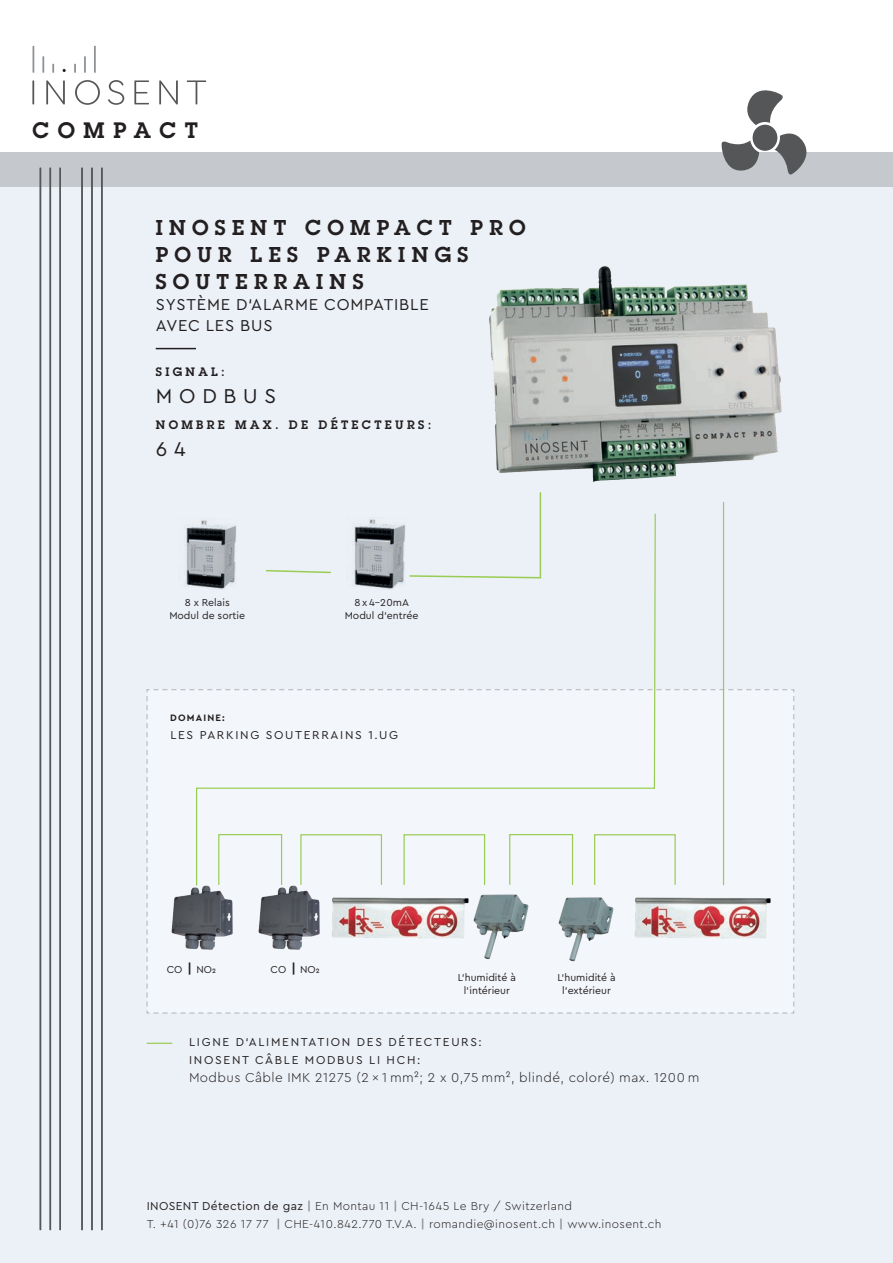
<style>
.page{position:relative;width:893px;height:1263px;background:#fff}
.page>*{position:absolute;margin:0;border:0;box-sizing:border-box;transform-origin:0 0}
.t1{font:600 21.9px "Lubalin Graph";letter-spacing:.4em;color:#231f20}
.t2{font:600 21px/27px "Lubalin Graph";letter-spacing:.3em;color:#231f20}
.t3{font:21px "Cera PRO";letter-spacing:.32em;color:#231f20}
.t4{font:16.5px/21px "Cera PRO";letter-spacing:.05em;color:#231f20}
.t5{font:300 13.5px "Cera PRO";letter-spacing:.03em;color:#231f20}
.t6{font:300 12px/18px "Cera PRO";letter-spacing:.03em;color:#231f20}
.t7{font:12px/18px "Cera PRO";letter-spacing:.14em;color:#231f20}
.t8{font:600 12px "Lubalin Graph";letter-spacing:.28em;color:#231f20}
.t9{font:10.5px/13.5px "Cera PRO";color:#231f20;text-align:center}
.t10{font:700 9.75px "Cera PRO";letter-spacing:.12em;color:#231f20}
.s1{font-weight:700;font-size:13.5px}
.s2{font-weight:400}
.s3{font-weight:700;color:#8d9194}
</style>
<div class="page">
<div style="left:0;top:157px;width:893px;height:1106px;background:#ecf1f7"></div>
<svg style="left:32px;top:80px;width:174px;height:25px"></svg>
<svg style="left:33px;top:46px;width:1px;height:27px"></svg>
<svg style="left:42px;top:56px;width:2px;height:17px"></svg>
<svg style="left:52px;top:64px;width:2px;height:9px"></svg>
<hr style="left:94px;top:46px;width:2px;height:27px;background:#8d9194">
<svg style="left:84px;top:56px;width:2px;height:17px"></svg>
<svg style="left:74px;top:64px;width:2px;height:9px"></svg>
<div style="left:0;top:152px;width:893px;height:34px;background:#c5c8cd"></div>
<div style="left:753px;top:125px;width:24px;height:26px;background:#555657;border-radius:50%"></div>
<svg style="left:721px;top:140px;width:38px;height:31px"></svg>
<svg style="left:775px;top:131px;width:32px;height:44px"></svg>
<svg style="left:747px;top:90px;width:36px;height:35px"></svg>
<hr style="left:40px;top:168px;width:1px;height:1062px;background:#555657">
<hr style="left:50px;top:168px;width:1px;height:1062px;background:#555657">
<hr style="left:59px;top:168px;width:2px;height:1062px;background:#555657">
<hr style="left:101px;top:168px;width:2px;height:1062px;background:#555657">
<hr style="left:91px;top:168px;width:2px;height:1062px;background:#555657">
<hr style="left:81px;top:168px;width:2px;height:1062px;background:#555657">
<svg style="left:146px;top:689px;width:648px;height:325px"></svg>
<img style="left:489px;top:266px;width:293px;height:240px">
<img style="left:185px;top:525px;width:10px;height:62px">
<svg style="left:195px;top:513px;width:461px;height:373px"></svg>
<div style="left:218px;top:834px;width:64px;height:51px;border:1px solid #99cc52"></div>
<div style="left:509px;top:834px;width:64px;height:51px;border:1px solid #99cc52"></div>
<div style="left:300px;top:834px;width:82px;height:51px;border:1px solid #99cc52"></div>
<div style="left:403px;top:834px;width:82px;height:51px;border:1px solid #99cc52"></div>
<div style="left:594px;top:834px;width:82px;height:51px;border:1px solid #99cc52"></div>
<hr style="left:723px;top:502px;width:1px;height:383px;background:#99cc52">
<svg style="left:147px;top:1043px;width:25px;height:1px"></svg>
<svg style="left:408px;top:491px;width:134px;height:88px"></svg>
<img style="left:169px;top:884px;width:68px;height:68px">
<img style="left:256px;top:884px;width:68px;height:68px">
<hr style="left:156px;top:348px;width:40px;height:1px;background:#231f20">
<img style="left:322px;top:890px;width:150px;height:62px">
<img style="left:624px;top:890px;width:154px;height:62px">
<img style="left:472px;top:883px;width:59px;height:86px">
<img style="left:557px;top:886px;width:58px;height:86px">
<h1 class="t1" style="left:32px;top:116px;width:167px">COMPACT</h1>
<h2 class="t2" style="left:156px;top:214px;width:371px">INOSENT COMPACT PRO<br>POUR LES PARKINGS<br>SOUTERRAINS</h2>
<h3 class="t4" style="left:156px;top:293px;width:274px">SYSTÈME D‘ALARME COMPATIBLE<br>AVEC LES BUS</h3>
<p class="t8" style="left:156px;top:364px;width:71px">SIGNAL:</p>
<h2 class="t3" style="left:156px;top:382px;width:122px">MODBUS</h2>
<p class="t8" style="left:156px;top:416px;width:277px">NOMBRE MAX. DE DÉTECTEURS:</p>
<h2 class="t3" style="left:156px;top:435px;width:31px">6 4</h2>
<p class="t9" style="left:169px;top:595px;width:77px">8 x Relais<br>Modul de sortie</p>
<p class="t9" style="left:345px;top:595px;width:75px">8 x 4–20mA<br>Modul d‘entrée</p>
<p class="t10" style="left:170px;top:711px;width:56px">DOMAINE:</p>
<p class="t7" style="left:170px;top:726px;width:229px">LES PARKING SOUTERRAINS 1.UG</p>
<p class="t9" style="left:167px;top:962px;width:51px">CO <span class="s1">|</span> NO2</p>
<p class="t9" style="left:271px;top:962px;width:51px">CO <span class="s1">|</span> NO2</p>
<p class="t9" style="left:458px;top:970px;width:60px">L‘humidité à l‘intérieur</p>
<p class="t9" style="left:557px;top:970px;width:60px">L‘humidité à l‘extérieur</p>
<p class="t7" style="left:189px;top:1032px;width:294px">LIGNE D‘ALIMENTATION DES DÉTECTEURS:<br>INOSENT CÂBLE MODBUS LI HCH:</p>
<p class="t5" style="left:189px;top:1069px;width:512px">Modbus Câble IMK 21275 (2 × 1 mm²; 2 x 0,75 mm², blindé, coloré) max. 1200 m</p>
<p class="t6" style="left:147px;top:1197px;width:516px"><span class="s2">INOSENT Détection de gaz</span> <span class="s3">|</span> En Montau 11 <span class="s3">|</span> CH-1645 Le Bry / Switzerland<br>T. +41 (0)76 326 17 77 <span class="s3">|</span> CHE-410.842.770 T.V.A. <span class="s3">|</span> romandie@inosent.ch <span class="s3">|</span> www.inosent.ch</p>
</div>
